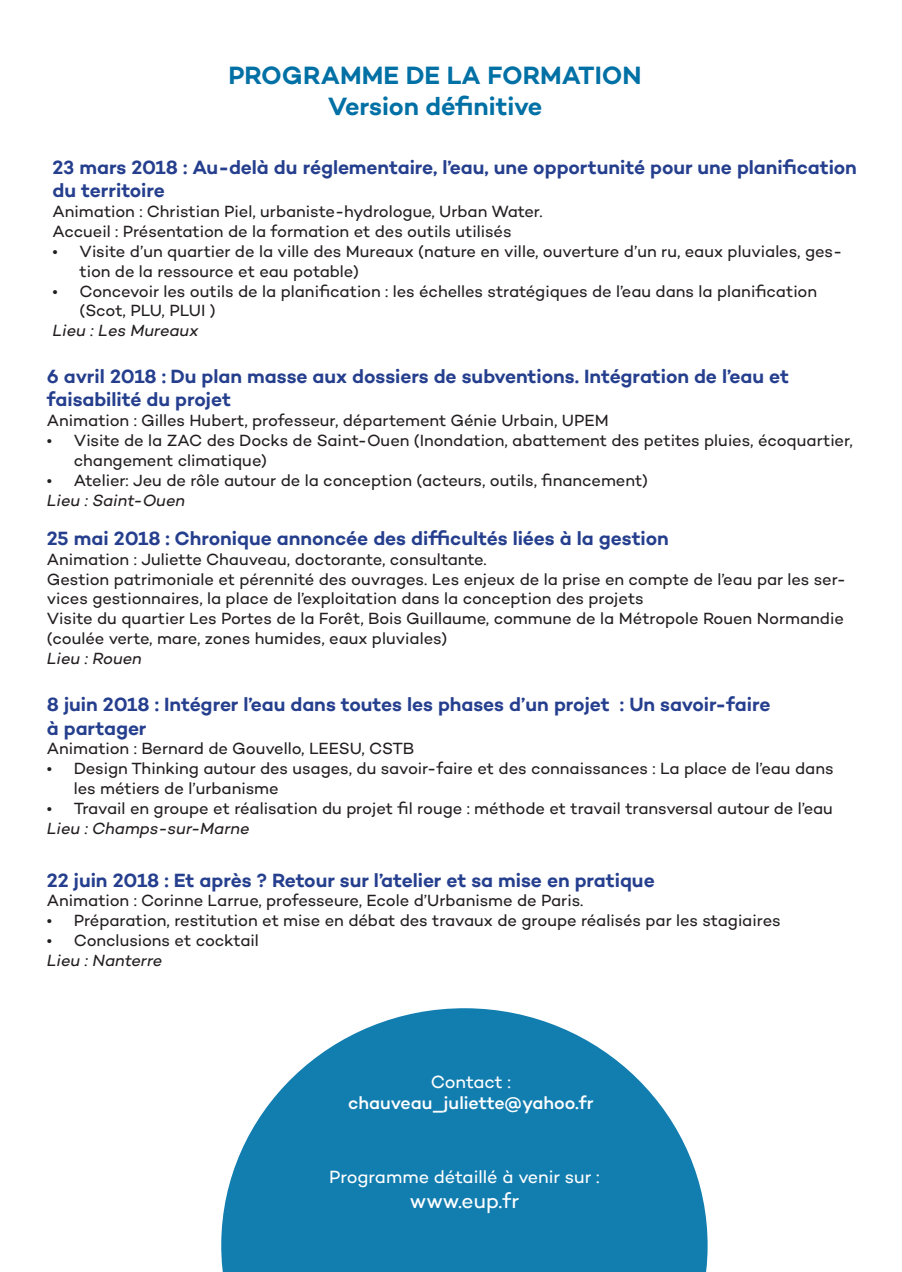
<style>
.page{position:relative;width:902px;height:1272px;background:#fff}
.page>*{position:absolute;margin:0;border:0;box-sizing:border-box;transform-origin:0 0}
.t1{font:600 25.5px "Campton";color:#0070a5}
.t2{font:21px "Campton";color:#fff}
.t3{font:600 19.5px/23.4px "Campton";letter-spacing:-.005em;color:#253f8e}
.t4{font:18px "Campton";letter-spacing:-.005em;color:#fff}
.t5{font:500 18px "Campton";letter-spacing:-.005em;color:#fff}
.t6{font:16.5px/19.8px "Campton";letter-spacing:-.005em;color:#231f20}
.t7{font:italic 16.5px "Campton";color:#231f20}
</style>
<div class="page">
<svg style="left:221px;top:1008px;width:487px;height:263px;fill:#127eb0"></svg>
<p class="t1" style="left:228px;top:59px;width:414px">PROGRAMME DE LA FORMATION</p>
<p class="t1" style="left:328px;top:90px;width:216px">Version définitive</p>
<p class="t3" style="left:52px;top:155px;width:806px">23 mars 2018 : Au-delà du réglementaire, l’eau, une opportunité pour une planification du territoire</p>
<p class="t6" style="left:52px;top:201px;width:491px">Animation : Christian Piel, urbaniste-hydrologue, Urban Water.</p>
<p class="t6" style="left:52px;top:221px;width:460px">Accueil : Présentation de la formation et des outils utilisés</p>
<p class="t6" style="left:79px;top:241px;width:764px;text-indent:-27px">• Visite d’un quartier de la ville des Mureaux (nature en ville, ouverture d’un ru, eaux pluviales, ges&shy;tion de la ressource et eau potable)</p>
<p class="t6" style="left:79px;top:281px;width:739px;text-indent:-27px">• Concevoir les outils de la planification : les échelles stratégiques de l’eau dans la planification (Scot, PLU, PLUI )</p>
<p class="t7" style="left:52px;top:320px;width:147px">Lieu : Les Mureaux</p>
<p class="t3" style="left:47px;top:364px;width:743px">6 avril 2018 : Du plan masse aux dossiers de subventions. Intégration de l’eau et</p>
<p class="t3" style="left:47px;top:388px;width:186px">faisabilité du projet</p>
<p class="t6" style="left:47px;top:410px;width:563px">Animation : Gilles Hubert, professeur, département Génie Urbain, UPEM</p>
<p class="t6" style="left:74px;top:430px;width:780px;text-indent:-27px">• Visite de la ZAC des Docks de Saint-Ouen (Inondation, abattement des petites pluies, écoquartier, changement climatique)</p>
<p class="t6" style="left:47px;top:470px;width:602px">• Atelier: Jeu de rôle autour de la conception (acteurs, outils, financement)</p>
<p class="t7" style="left:47px;top:489px;width:140px">Lieu : Saint-Ouen</p>
<p class="t3" style="left:47px;top:526px;width:623px">25 mai 2018 : Chronique annoncée des difficultés liées à la gestion</p>
<p class="t6" style="left:47px;top:549px;width:441px">Animation : Juliette Chauveau, doctorante, consultante.</p>
<p class="t6" style="left:47px;top:568px;width:800px">Gestion patrimoniale et pérennité des ouvrages. Les enjeux de la prise en compte de l’eau par les ser&shy;vices gestionnaires, la place de l’exploitation dans la conception des projets</p>
<p class="t6" style="left:47px;top:608px;width:798px">Visite du quartier Les Portes de la Forêt, Bois Guillaume, commune de la Métropole Rouen Normandie (coulée verte, mare, zones humides, eaux pluviales)</p>
<p class="t7" style="left:47px;top:647px;width:97px">Lieu : Rouen</p>
<p class="t3" style="left:47px;top:692px;width:725px">8 juin 2018 : Intégrer l’eau dans toutes les phases d’un projet : Un savoir-faire</p>
<p class="t3" style="left:47px;top:715px;width:101px">à partager</p>
<p class="t6" style="left:47px;top:738px;width:369px">Animation : Bernard de Gouvello, LEESU, CSTB</p>
<p class="t6" style="left:74px;top:758px;width:761px;text-indent:-27px">• Design Thinking autour des usages, du savoir-faire et des connaissances : La place de l’eau dans les métiers de l’urbanisme</p>
<p class="t6" style="left:47px;top:798px;width:787px">• Travail en groupe et réalisation du projet fil rouge : méthode et travail transversal autour de l’eau</p>
<p class="t7" style="left:47px;top:817px;width:204px">Lieu : Champs-sur-Marne</p>
<p class="t3" style="left:47px;top:867px;width:609px">22 juin 2018 : Et après ? Retour sur l’atelier et sa mise en pratique</p>
<p class="t6" style="left:47px;top:890px;width:538px">Animation : Corinne Larrue, professeure, Ecole d’Urbanisme de Paris.</p>
<p class="t6" style="left:47px;top:910px;width:735px">• Préparation, restitution et mise en débat des travaux de groupe réalisés par les stagiaires</p>
<p class="t6" style="left:47px;top:930px;width:213px">• Conclusions et cocktail</p>
<p class="t7" style="left:47px;top:949px;width:117px">Lieu : Nanterre</p>
<p class="t4" style="left:431px;top:1070px;width:82px">Contact :</p>
<p class="t5" style="left:348px;top:1091px;width:247px">chauveau_juliette@yahoo.fr</p>
<p class="t4" style="left:329px;top:1165px;width:272px">Programme détaillé à venir sur :</p>
<p class="t2" style="left:410px;top:1187px;width:111px">www.eup.fr</p>
</div>
